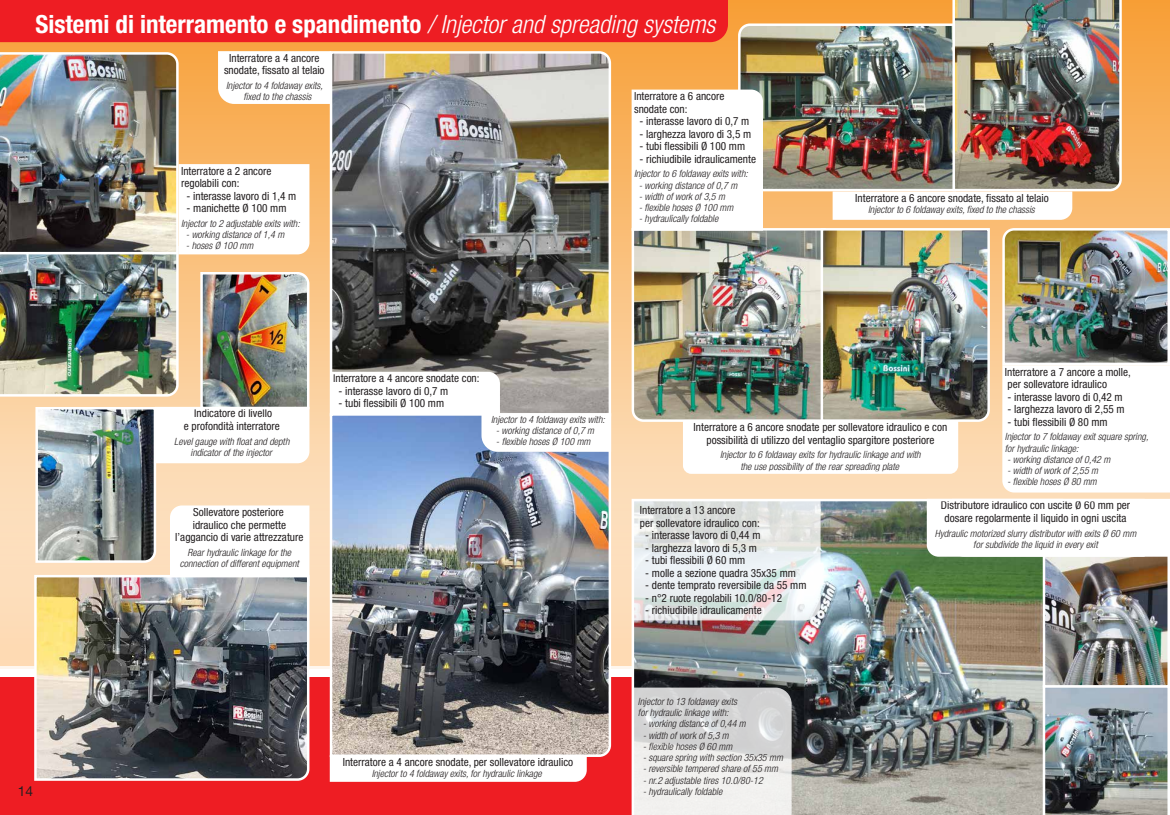
<style>
.page{position:relative;width:1170px;height:815px;background:#fff}
.page>*{position:absolute;margin:0;border:0;box-sizing:border-box;transform-origin:0 0}
.t1{font:700 condensed 25px "Helvetica Neue LT Pro";color:#fff}
.t2{font:13.75px "Helvetica Neue LT Pro";color:#231f20}
.Dida_9pt_ita{font:condensed 11.25px/12.5px "Helvetica Neue LT Pro";color:#231f20;text-align:center}
.Dida_8_pt_ing{font:italic 300 condensed 10px/11.2px "Helvetica Neue LT Pro";color:#231f20;text-align:center}
.s1{font-weight:300;font-style:italic}
</style>
<div class="page">
<div style="left:0;top:678px;width:1169px;height:137px;background:#ee1d23"></div>
<img style="left:630px;top:622px;width:412px;height:193px">
<svg style="left:328px;top:622px;width:284px;height:135px;background:#666262"></svg>
<img style="left:33px;top:622px;width:278px;height:159px">
<svg style="left:328px;top:754px;width:260px;height:28px;background:#fdf9f9"></svg>
<img style="left:1045px;top:622px;width:121px;height:63px">
<img style="left:1042px;top:688px;width:127px;height:127px">
<div style="left:1042px;top:546px;width:127px;height:142px;border:2px solid #fff"></div>
<svg style="left:631px;top:686px;width:161px;height:129px;background:#e0dfde"></svg>
<img style="left:0;top:0;width:1169px;height:622px">
<p class="t1" style="left:35px;top:9px;width:681px">Sistemi di interramento e spandimento <span class="s1">/ Injector and spreading systems</span></p>
<p class="Dida_9pt_ita" style="left:224px;top:51px;width:102px">Interratore a 4 ancore snodate, fissato al telaio</p>
<p class="Dida_8_pt_ing" style="left:226px;top:80px;width:98px">Injector to 4 foldaway exits, fixed to the chassis</p>
<p class="Dida_9pt_ita" style="left:181px;top:164px;width:92px">Interratore a 2 ancore</p>
<p class="Dida_9pt_ita" style="left:181px;top:177px;width:60px">regolabili con:</p>
<p class="Dida_9pt_ita" style="left:186px;top:189px;width:111px">- interasse lavoro di 1,4 m</p>
<p class="Dida_9pt_ita" style="left:186px;top:202px;width:101px">- manichette Ø 100 mm</p>
<p class="Dida_8_pt_ing" style="left:181px;top:218px;width:120px">Injector to 2 adjustable exits with:</p>
<p class="Dida_8_pt_ing" style="left:186px;top:229px;width:100px">- working distance of 1,4 m</p>
<p class="Dida_8_pt_ing" style="left:186px;top:241px;width:69px">- hoses Ø 100 mm</p>
<p class="Dida_9pt_ita" style="left:634px;top:90px;width:92px;text-align:left">Interratore a 6 ancore snodate con:</p>
<p class="Dida_9pt_ita" style="left:639px;top:115px;width:111px">- interasse lavoro di 0,7 m</p>
<p class="Dida_9pt_ita" style="left:639px;top:127px;width:113px">- larghezza lavoro di 3,5 m</p>
<p class="Dida_9pt_ita" style="left:639px;top:140px;width:107px">- tubi flessibili Ø 100 mm</p>
<p class="Dida_9pt_ita" style="left:639px;top:152px;width:118px">- richiudibile idraulicamente</p>
<p class="Dida_8_pt_ing" style="left:634px;top:169px;width:115px">Injector to 6 foldaway exits with:</p>
<p class="Dida_8_pt_ing" style="left:639px;top:180px;width:100px">- working distance of 0,7 m</p>
<p class="Dida_8_pt_ing" style="left:639px;top:191px;width:88px">- width of work of 3,5 m</p>
<p class="Dida_8_pt_ing" style="left:639px;top:202px;width:96px">- flexible hoses Ø 100 mm</p>
<p class="Dida_8_pt_ing" style="left:639px;top:214px;width:81px">- hydraulically foldable</p>
<p class="Dida_9pt_ita" style="left:855px;top:192px;width:195px">Interratore a 6 ancore snodate, fissato al telaio</p>
<p class="Dida_8_pt_ing" style="left:868px;top:204px;width:168px">Injector to 6 foldaway exits, fixed to the chassis</p>
<p class="t2" style="left:18px;top:783px;width:17px">14</p>
<p class="Dida_9pt_ita" style="left:194px;top:407px;width:79px">Indicatore di livello</p>
<p class="Dida_9pt_ita" style="left:184px;top:420px;width:97px">e profondità interratore</p>
<p class="Dida_8_pt_ing" style="left:174px;top:436px;width:117px">Level gauge with float and depth indicator of the injector</p>
<p class="Dida_9pt_ita" style="left:193px;top:506px;width:92px">Sollevatore posteriore</p>
<p class="Dida_9pt_ita" style="left:175px;top:518px;width:130px">idraulico che permette l’aggancio di varie attrezzature</p>
<p class="Dida_8_pt_ing" style="left:180px;top:547px;width:121px">Rear hydraulic linkage for the connection of different equipment</p>
<p class="Dida_9pt_ita" style="left:333px;top:372px;width:148px">Interratore a 4 ancore snodate con:</p>
<p class="Dida_9pt_ita" style="left:338px;top:384px;width:111px">- interasse lavoro di 0,7 m</p>
<p class="Dida_9pt_ita" style="left:338px;top:397px;width:107px">- tubi flessibili Ø 100 mm</p>
<p class="Dida_8_pt_ing" style="left:491px;top:414px;width:115px">Injector to 4 foldaway exits with:</p>
<p class="Dida_8_pt_ing" style="left:496px;top:425px;width:100px">- working distance of 0,7 m</p>
<p class="Dida_8_pt_ing" style="left:496px;top:436px;width:96px">- flexible hoses Ø 100 mm</p>
<p class="Dida_9pt_ita" style="left:343px;top:755px;width:232px">Interratore a 4 ancore snodate, per sollevatore idraulico</p>
<p class="Dida_8_pt_ing" style="left:371px;top:768px;width:171px">Injector to 4 foldaway exits, for hydraulic linkage</p>
<p class="Dida_9pt_ita" style="left:693px;top:421px;width:255px">Interratore a 6 ancore snodate per sollevatore idraulico e con possibilità di utilizzo del ventaglio spargitore posteriore</p>
<p class="Dida_8_pt_ing" style="left:720px;top:449px;width:202px">Injector to 6 foldaway exits for hydraulic linkage and with the use possibility of the rear spreading plate</p>
<p class="Dida_9pt_ita" style="left:1004px;top:365px;width:128px;text-align:left">Interratore a 7 ancore a molle, per sollevatore idraulico</p>
<p class="Dida_9pt_ita" style="left:1007px;top:390px;width:117px">- interasse lavoro di 0,42 m</p>
<p class="Dida_9pt_ita" style="left:1007px;top:403px;width:119px">- larghezza lavoro di 2,55 m</p>
<p class="Dida_9pt_ita" style="left:1007px;top:415px;width:102px">- tubi flessibili Ø 80 mm</p>
<p class="Dida_8_pt_ing" style="left:1004px;top:432px;width:145px;text-align:left">Injector to 7 foldaway exit square spring, for hydraulic linkage:</p>
<p class="Dida_8_pt_ing" style="left:1007px;top:454px;width:105px">- working distance of 0,42 m</p>
<p class="Dida_8_pt_ing" style="left:1007px;top:465px;width:92px">- width of work of 2,55 m</p>
<p class="Dida_8_pt_ing" style="left:1007px;top:477px;width:91px">- flexible hoses Ø 80 mm</p>
<p class="Dida_9pt_ita" style="left:639px;top:504px;width:121px;text-align:left">Interratore a 13 ancore<br>per sollevatore idraulico con:</p>
<p class="Dida_9pt_ita" style="left:645px;top:529px;width:117px">- interasse lavoro di 0,44 m</p>
<p class="Dida_9pt_ita" style="left:645px;top:541px;width:113px">- larghezza lavoro di 5,3 m</p>
<p class="Dida_9pt_ita" style="left:645px;top:554px;width:102px">- tubi flessibili Ø 60 mm</p>
<p class="Dida_9pt_ita" style="left:645px;top:566px;width:152px">- molle a sezione quadra 35x35 mm</p>
<p class="Dida_9pt_ita" style="left:645px;top:579px;width:163px">- dente temprato reversibile da 55 mm</p>
<p class="Dida_9pt_ita" style="left:645px;top:591px;width:138px">- n°2 ruote regolabili 10.0/80-12</p>
<p class="Dida_9pt_ita" style="left:645px;top:604px;width:118px">- richiudibile idraulicamente</p>
<p class="Dida_8_pt_ing" style="left:638px;top:696px;width:101px;text-align:left">Injector to 13 foldaway exits for hydraulic linkage with:</p>
<p class="Dida_8_pt_ing" style="left:642px;top:718px;width:105px">- working distance of 0,44 m</p>
<p class="Dida_8_pt_ing" style="left:642px;top:730px;width:88px">- width of work of 5,3 m</p>
<p class="Dida_8_pt_ing" style="left:642px;top:741px;width:91px">- flexible hoses Ø 60 mm</p>
<p class="Dida_8_pt_ing" style="left:642px;top:752px;width:142px">- square spring with section 35x35 mm</p>
<p class="Dida_8_pt_ing" style="left:642px;top:763px;width:137px">- reversible tempered share of 55 mm</p>
<p class="Dida_8_pt_ing" style="left:642px;top:775px;width:122px">- nr.2 adjustable tires 10.0/80-12</p>
<p class="Dida_8_pt_ing" style="left:642px;top:786px;width:81px">- hydraulically foldable</p>
<p class="Dida_9pt_ita" style="left:940px;top:499px;width:191px">Distributore idraulico con uscite Ø 60 mm per dosare regolarmente il liquido in ogni uscita</p>
<p class="Dida_8_pt_ing" style="left:934px;top:528px;width:203px">Hydraulic motorized slurry distributor with exits Ø 60 mm for subdivide the liquid in every exit</p>
</div>
